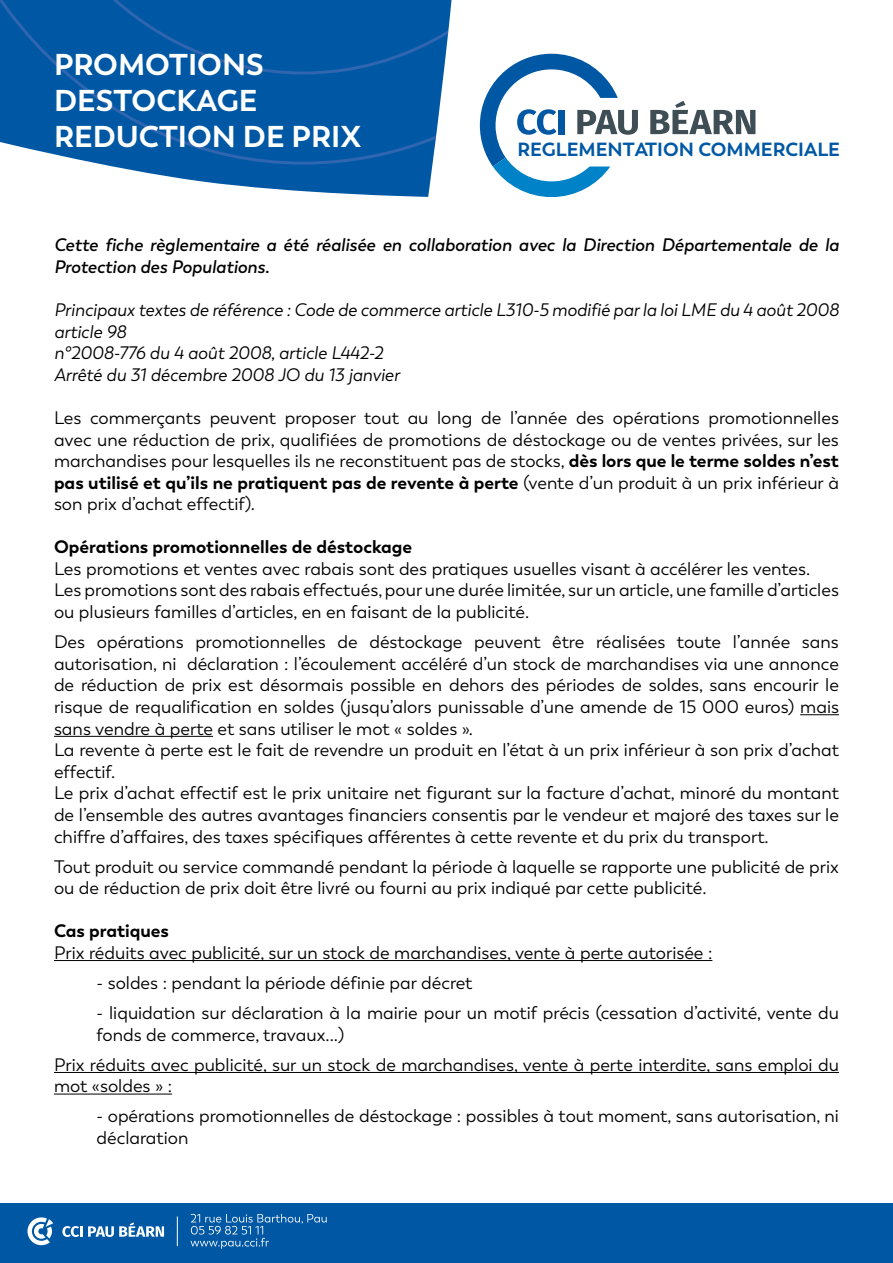
<style>
.page{position:relative;width:893px;height:1263px;background:#fff}
.page>*{position:absolute;margin:0;border:0;box-sizing:border-box;transform-origin:0 0}
.t1{font:700 30px/36px "Trenda";color:#fff}
.t2{font:700 19.05px "Trenda";color:#0058a5}
.t3{font:18px/21.6px "Trenda";color:#000}
.t4{font:italic 18px/21.6px "Trenda";color:#000}
.t5{font:italic 600 18px/21.6px "Trenda";color:#000}
.t6{font:700 18px "Trenda";color:#000}
.s1{font-weight:700}
</style>
<div class="page">
<div style="left:0;top:1203px;width:893px;height:60px;background:#0058a5"></div>
<svg style="left:190px;top:1214px;width:137px;height:35px"></svg>
<svg style="left:27px;top:1217px;width:26px;height:28px"></svg>
<svg style="left:62px;top:1222px;width:102px;height:15px"></svg>
<hr style="left:177px;top:1216px;width:1px;height:30px;background:#fff">
<hr style="left:800px;top:714px;width:39px;height:1px;background:#000">
<hr style="left:54px;top:736px;width:159px;height:1px;background:#000">
<hr style="left:54px;top:960px;width:658px;height:1px;background:#000">
<hr style="left:54px;top:1072px;width:785px;height:1px;background:#000">
<hr style="left:54px;top:1093px;width:118px;height:1px;background:#000">
<svg style="left:105px;top:165px;width:328px;height:32px;fill:#0058a5"></svg>
<svg style="left:0;top:0;width:448px;height:165px;fill:#0058a5"></svg>
<svg style="left:480px;top:54px;width:158px;height:143px"></svg>
<svg style="left:650px;top:101px;width:105px;height:33px"></svg>
<h1 class="t1" style="left:54px;top:46px;width:308px">PROMOTIONS<br>DESTOCKAGE<br>REDUCTION DE PRIX</h1>
<p class="t2" style="left:518px;top:138px;width:324px">REGLEMENTATION COMMERCIALE</p>
<p class="t5" style="left:54px;top:234px;width:786px">Cette fiche règlementaire a été réalisée en collaboration avec la Direction Départementale de la<br>Protection des Populations.</p>
<p class="t4" style="left:54px;top:299px;width:786px">Principaux textes de référence : Code de commerce article L310-5 modifié par la loi LME du 4 août 2008 article 98<br>n°2008-776 du 4 août 2008, article L442-2<br>Arrêté du 31 décembre 2008 JO du 13 janvier</p>
<p class="t3" style="left:54px;top:407px;width:786px;text-align:justify">Les commerçants peuvent proposer tout au long de l’année des opérations promotionnelles avec une réduction de prix, qualifiées de promotions de déstockage ou de ventes privées, sur les marchandises pour lesquelles ils ne reconstituent pas de stocks, <span class="s1">dès lors que le terme soldes n’est pas utilisé et qu’ils ne pratiquent pas de revente à perte</span> (vente d’un produit à un prix inférieur à son prix d’achat effectif).</p>
<p class="t6" style="left:54px;top:536px;width:360px">Opérations promotionnelles de déstockage</p>
<p class="t3" style="left:54px;top:558px;width:786px">Les promotions et ventes avec rabais sont des pratiques usuelles visant à accélérer les ventes.<br>Les promotions sont des rabais effectués, pour une durée limitée, sur un article, une famille d’articles ou plusieurs familles d’articles, en en faisant de la publicité.</p>
<p class="t3" style="left:54px;top:631px;width:786px">Des opérations promotionnelles de déstockage peuvent être réalisées toute l’année sans autorisation, ni déclaration : l’écoulement accéléré d’un stock de marchandises via une annonce de réduction de prix est désormais possible en dehors des périodes de soldes, sans encourir le risque de requalification en soldes (jusqu’alors punissable d’une amende de 15 000 euros) mais sans vendre à perte et sans utiliser le mot « soldes ».<br>La revente à perte est le fait de revendre un produit en l’état à un prix inférieur à son prix d’achat effectif.<br>Le prix d’achat effectif est le prix unitaire net figurant sur la facture d’achat, minoré du montant de l’ensemble des autres avantages financiers consentis par le vendeur et majoré des taxes sur le chiffre d’affaires, des taxes spécifiques afférentes à cette revente et du prix du transport.</p>
<p class="t3" style="left:54px;top:856px;width:786px">Tout produit ou service commandé pendant la période à laquelle se rapporte une publicité de prix ou de réduction de prix doit être livré ou fourni au prix indiqué par cette publicité.</p>
<p class="t6" style="left:54px;top:920px;width:117px">Cas pratiques</p>
<p class="t3" style="left:54px;top:942px;width:660px">Prix réduits avec publicité, sur un stock de marchandises, vente à perte autorisée :</p>
<p class="t3" style="left:97px;top:972px;width:377px">- soldes : pendant la période définie par décret</p>
<p class="t3" style="left:97px;top:1002px;width:744px">- liquidation sur déclaration à la mairie pour un motif précis (cessation d’activité, vente du fonds de commerce, travaux...)</p>
<p class="t3" style="left:54px;top:1054px;width:786px">Prix réduits avec publicité, sur un stock de marchandises, vente à perte interdite, sans emploi du mot «soldes » :</p>
<p class="t3" style="left:97px;top:1105px;width:744px">- opérations promotionnelles de déstockage : possibles à tout moment, sans autorisation, ni déclaration</p>
</div>
